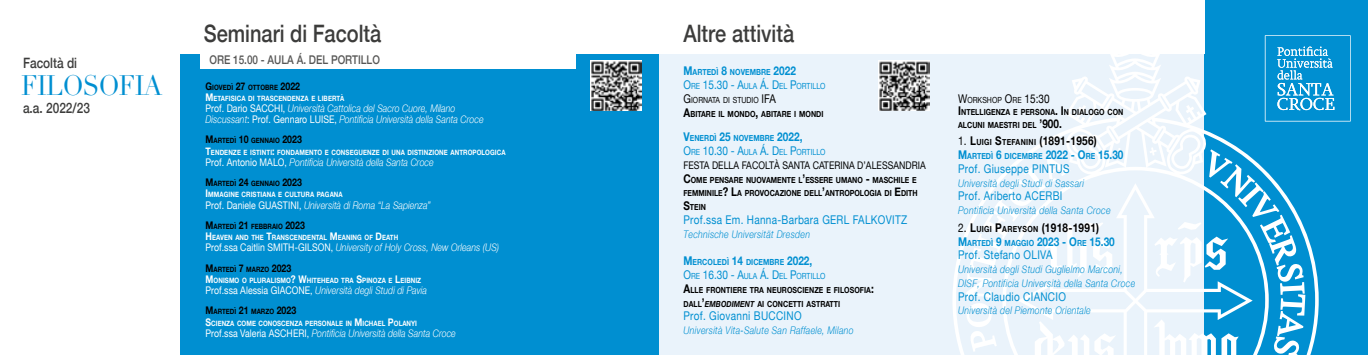
<style>
.page{position:relative;width:1368px;height:355px;background:#fff}
.page>*{position:absolute;margin:0;border:0;box-sizing:border-box;transform-origin:0 0}
.t1{font:27.5px "Didot LT";letter-spacing:-.03em;color:#008fd1;scale:.91 1}
.t2{font:500 24px "Helvetica Neue";color:#3c3c3b;scale:.83 1}
.t3{font:500 14.25px "Helvetica Neue";color:#3c3c3b;scale:.83 1}
.t4{font:12px "Helvetica Neue";letter-spacing:.03em;color:#008fd1;scale:.83 1}
.t5{font:700 12px "Helvetica Neue";letter-spacing:.03em;color:#000;scale:.83 1}
.t6{font:500 12px "Helvetica Neue";color:#575756;scale:.83 1}
.t7{font:italic 10.5px/11.2px "Helvetica Neue";letter-spacing:.005em;color:#fff;scale:.83 1}
.t8{font:italic 10.5px/13.8px "Helvetica Neue";letter-spacing:.03em;color:#008fd1;scale:.83 1}
.t9{font:10.5px "Helvetica Neue";letter-spacing:.005em;color:#000;scale:.83 1}
.t10{font:700 8.38px/13.8px "Helvetica Neue";letter-spacing:.005em;color:#000;scale:.83 1}
.t11{font:700 8.38px/13.8px "Helvetica Neue";letter-spacing:.005em;color:#008fd1;scale:.83 1}
.t12{font:700 7.38px/11.2px "Helvetica Neue";letter-spacing:.015em;color:#fff;scale:.83 1}
.s1{font-size:10.5px;color:#000}
.s2{color:#000}
.s3{font-size:10.5px}
.s4{font-style:normal}
.s5{font-size:12px;color:#008fd1}
.s6{color:#008fd1}
.s7{font-weight:400;font-size:12px;color:#008fd1}
.s8{font-weight:400;color:#008fd1}
.s9{font-weight:400;font-size:12px}
.s10{font-weight:400}
.s11{font-size:12px}
.s12{font-style:italic}
.s13{font-size:8.38px}
</style>
<div class="page">
<div style="left:181px;top:44px;width:478px;height:310px;background:#008fd1"></div>
<div style="left:659px;top:0;width:559px;height:354px;background:#eaf3fb"></div>
<div style="left:1205px;top:0;width:163px;height:354px;background:#008fd1"></div>
<svg style="left:952px;top:35px;width:366px;height:319px"></svg>
<svg style="left:1122px;top:183px;width:27px;height:171px"></svg>
<svg style="left:1149px;top:134px;width:156px;height:220px"></svg>
<svg style="left:966px;top:134px;width:156px;height:220px"></svg>
<svg style="left:1265px;top:35px;width:85px;height:86px"></svg>
<div style="left:167px;top:0;width:1038px;height:53px;background:#fff"></div>
<img style="left:878px;top:60px;width:52px;height:51px">
<img style="left:590px;top:60px;width:51px;height:51px">
<div style="left:201px;top:51px;width:375px;height:18px;background:#fff"></div>
<h3 class="t3" style="left:23px;top:52px;width:67px">Facoltà di</h3>
<h1 class="t1" style="left:21px;top:69px;width:157px">FILOSOFIA</h1>
<h3 class="t3" style="left:23px;top:96px;width:82px">a.a. 2022/23</h3>
<h2 class="t2" style="left:204px;top:14px;width:215px">Seminari di Facoltà</h2>
<h2 class="t2" style="left:683px;top:14px;width:135px">Altre attività</h2>
<p class="t6" style="left:209px;top:50px;width:207px">ORE 15.00 - AULA Á. DEL PORTILLO</p>
<p class="t12" style="left:206px;top:81px;width:169px"><span class="s1">G</span><span class="s2">IOVEDÌ</span> <span class="s1">27</span> <span class="s2">OTTOBRE</span> <span class="s1">2022<br></span><span class="s3">M</span>ETAFISICA DI TRASCENDENZA E LIBERTÀ</p>
<p class="t7" style="left:206px;top:102px;width:336px"><span class="s4">Prof. Dario SACCHI,</span> Università Cattolica del Sacro Cuore, Milano<br>Discussant<span class="s4">: Prof. Gennaro LUISE,</span> Pontificia Università della Santa Croce</p>
<p class="t12" style="left:206px;top:135px;width:363px"><span class="s1">M</span><span class="s2">ARTEDÌ</span> <span class="s1">10</span> <span class="s2">GENNAIO</span> <span class="s1">2023<br></span><span class="s3">T</span>ENDENZE E ISTINTI<span class="s3">:</span> FONDAMENTO E CONSEGUENZE DI UNA DISTINZIONE ANTROPOLOGICA</p>
<p class="t7" style="left:206px;top:156px;width:276px"><span class="s4">Prof. Antonio MALO,</span> Pontificia Università della Santa Croce</p>
<p class="t12" style="left:206px;top:178px;width:167px"><span class="s1">M</span><span class="s2">ARTEDÌ</span> <span class="s1">24</span> <span class="s2">GENNAIO</span> <span class="s1">2023<br></span><span class="s3">I</span> MMAGINE CRISTIANA E CULTURA PAGANA</p>
<p class="t7" style="left:206px;top:199px;width:273px"><span class="s4">Prof. Daniele GUASTINI,</span> Università di Roma “La Sapienza”</p>
<p class="t12" style="left:206px;top:220px;width:233px"><span class="s1">M</span><span class="s2">ARTEDÌ</span> <span class="s1">21</span> <span class="s2">FEBBRAIO</span> <span class="s1">2023<br></span><span class="s3">H</span>EAVEN AND THE <span class="s3">T</span>RANSCENDENTAL <span class="s3">M</span>EANING OF <span class="s3">D</span>EATH</p>
<p class="t7" style="left:206px;top:242px;width:355px"><span class="s4">Prof.ssa Caitlin SMITH-GILSON,</span> University of Holy Cross, New Orleans (US)</p>
<p class="t12" style="left:206px;top:263px;width:261px"><span class="s1">M</span><span class="s2">ARTEDÌ</span> <span class="s1">7</span> <span class="s2">MARZO</span> <span class="s1">2023<br></span><span class="s3">M</span>ONISMO O PLURALISMO<span class="s3">? W</span>HITEHEAD TRA <span class="s3">S</span>PINOZA E <span class="s3">L</span>EIBNIZ</p>
<p class="t7" style="left:206px;top:284px;width:268px"><span class="s4">Prof.ssa Alessia GIACONE,</span> Università degli Studi di Pavia</p>
<p class="t12" style="left:206px;top:306px;width:256px"><span class="s1">M</span><span class="s2">ARTEDÌ</span> <span class="s1">21</span> <span class="s2">MARZO</span> <span class="s1">2023<br></span><span class="s3">S</span>CIENZA COME CONOSCENZA PERSONALE IN <span class="s3">M</span>ICHAEL <span class="s3">P</span>OLANYI</p>
<p class="t7" style="left:206px;top:327px;width:303px"><span class="s4">Prof.ssa Valeria ASCHERI,</span> Pontificia Università della Santa Croce</p>
<p class="t10" style="left:683px;top:66px;width:172px"><span class="s5">M</span><span class="s6">ARTEDÌ</span> <span class="s5">8</span> <span class="s6">NOVEMBRE</span> <span class="s5">2022<br></span><span class="s7">O</span><span class="s8">RE</span> <span class="s7">15.30 - A</span><span class="s8">ULA</span> <span class="s7">Á. D</span><span class="s8">EL</span> <span class="s7">P</span><span class="s8">ORTILLO<br></span><span class="s9">G</span><span class="s10">IORNATA DI STUDIO</span> <span class="s9">I FA<br></span><span class="s11">A</span>BITARE IL MONDO<span class="s11">,</span> ABITARE I MONDI</p>
<p class="t11" style="left:683px;top:131px;width:172px"><span class="s11">V</span>ENERDÌ <span class="s11">25</span> NOVEMBRE <span class="s11">2022,<br></span><span class="s9">O</span><span class="s10">RE</span> <span class="s9">10.30 - A</span><span class="s10">ULA</span> <span class="s9">Á. D</span><span class="s10">EL</span> <span class="s9">P</span><span class="s10">ORTILLO</span></p>
<p class="t9" style="left:683px;top:157px;width:177px">FESTA DELLA FACOLTÀ SANTA CATERIN</p>
<p class="t9" style="left:849px;top:157px;width:35px">A D’ALESS</p>
<p class="t9" style="left:893px;top:157px;width:40px">ANDRIA</p>
<p class="t10" style="left:683px;top:173px;width:283px;text-align:justify"><span class="s11">C</span>OME PENSARE NUOVAMENTE L<span class="s11">’</span>ESSERE UMANO <span class="s11">-</span> MASCHILE E FEMM INILE<span class="s11">? L</span>A PROVOCAZIONE DELL<span class="s11">’</span>ANTROPOLOGIA DI <span class="s11">E</span>DITH <span class="s11">S</span>TEIN</p>
<p class="t4" style="left:683px;top:211px;width:271px">Prof.ssa Em. Hanna-Barbara GERL FALKOVITZ</p>
<p class="t8" style="left:683px;top:227px;width:154px">Technische Universität Dresden</p>
<p class="t10" style="left:683px;top:255px;width:231px"><span class="s5">M</span><span class="s6">ERCOLEDÌ</span> <span class="s5">14</span> <span class="s6">DICEMBRE</span> <span class="s5">2022,<br></span><span class="s7">O</span><span class="s8">RE</span> <span class="s7">16.30 - A</span><span class="s8">ULA</span> <span class="s7">Á. D</span><span class="s8">EL</span> <span class="s7">P</span><span class="s8">ORTILLO<br></span><span class="s11">A</span>LLE FRONTIERE TRA NEUROSCIENZE E FILOSOFIA<span class="s11">:<br></span>DALL<span class="s11">’</span><span class="s12">EMBODIMENT</span> AI CONCETTI ASTRATTI</p>
<p class="t4" style="left:683px;top:307px;width:144px">Prof. Giovanni BUCCINO</p>
<p class="t8" style="left:683px;top:323px;width:207px">Università Vita-Salute San Raffaele, Milano</p>
<p class="t10" style="left:958px;top:94px;width:201px;line-height:12.5px"><span class="s9">W</span><span class="s10">ORKSHOP</span> <span class="s9">O</span><span class="s10">RE</span> <span class="s9">15:30<br></span><span class="s11">I</span> NTELLIGENZA E PERSONA<span class="s11">. I</span> N DIALOGO CON<br>ALCUNI MAESTRI DEL <span class="s11">’900</span><span class="s11">.</span></p>
<p class="t5" style="left:958px;top:131px;width:169px"><span class="s10">1.</span> L<span class="s13">UIGI</span> S<span class="s13">TEFANINI</span> (1891-1956)</p>
<p class="t11" style="left:958px;top:149px;width:201px"><span class="s11">M</span>ARTEDÌ <span class="s11">6</span> DICEMBRE <span class="s11">2022 - O</span>RE <span class="s11">15.30</span></p>
<p class="t4" style="left:958px;top:160px;width:136px">Prof. Giuseppe PINTUS</p>
<p class="t8" style="left:958px;top:176px;width:153px">Università degli Studi di Sassari</p>
<p class="t4" style="left:958px;top:187px;width:127px">Prof. Ariberto ACERBI</p>
<p class="t8" style="left:958px;top:203px;width:185px">Pontificia Università della Santa Croce</p>
<p class="t5" style="left:958px;top:218px;width:171px"><span class="s10">2.</span> L<span class="s13">UIGI</span> P<span class="s13">AREYSON</span> (1918-1991)</p>
<p class="t11" style="left:958px;top:235px;width:190px"><span class="s11">M</span>ARTEDÌ <span class="s11">9</span> MAGG IO <span class="s11">2023 - O</span>RE <span class="s11">15.30</span></p>
<p class="t4" style="left:958px;top:246px;width:115px">Prof. Stefano OLIVA</p>
<p class="t8" style="left:958px;top:262px;width:215px">Università degli Studi Guglielmo Marconi,<br>DISF, Pontificia Università della Santa Croce</p>
<p class="t4" style="left:958px;top:287px;width:131px">Prof. Claudio CIANCIO</p>
<p class="t8" style="left:958px;top:303px;width:161px">Università del Piemonte Orientale</p>
</div>
